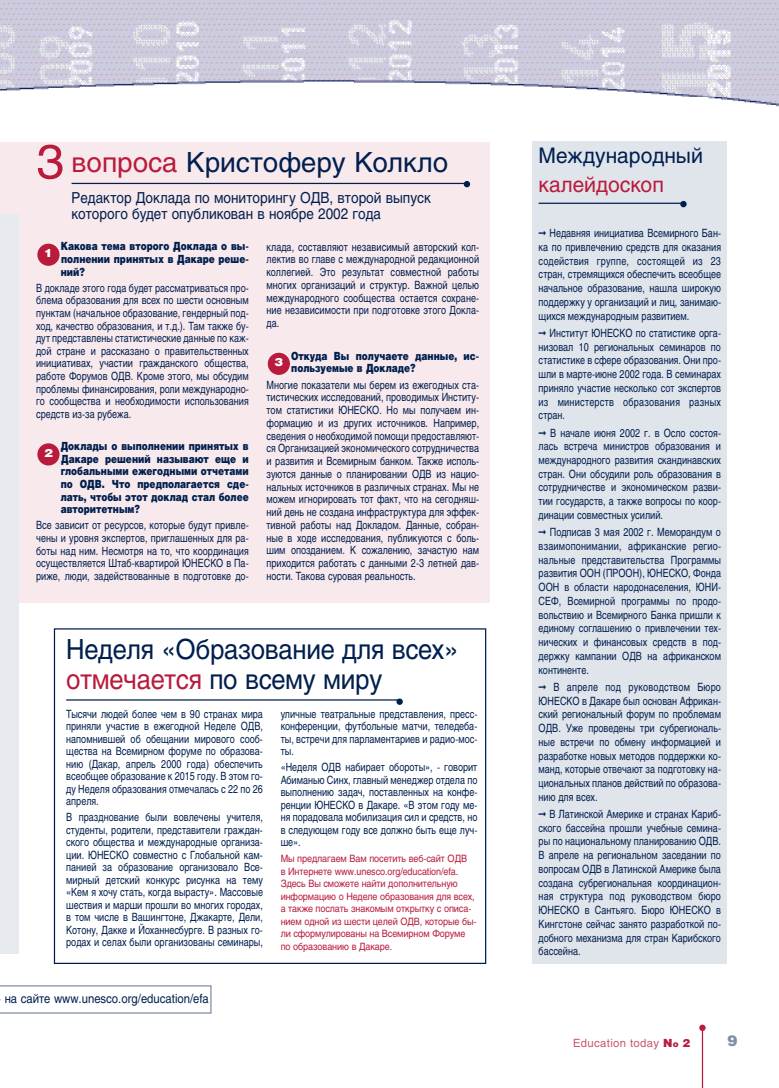
<style>
.page{position:relative;width:779px;height:1088px;background:#fff}
.page>*{position:absolute;margin:0;border:0;box-sizing:border-box;transform-origin:0 0}
.t1{font:47.5px "Helios";color:#b81b3b;scale:1.05 1}
.t2{font:27.5px/30px "Helios";letter-spacing:-.01em;color:#001f4e;scale:.93 1}
.t3{font:27.5px "Helios";letter-spacing:-.01em;color:#001f4e}
.t4{font:21.25px "Helios";color:#001f4e}
.t5{font:21.25px "Helios";color:#b81b3b}
.t6{font:15px/16.2px "Helios";color:#001f4e;scale:.9 1}
.t7{font:900 15px "Helios";color:#808fa7}
.t8{font:12.5px "Helios";color:#001f4e;scale:.9 1}
.t9{font:11.25px/13.8px "Helios";color:#001f4e;text-align:justify;scale:.8 1}
.t10{font:900 11.25px/12.6px "Helios";color:#001f4e;text-align:justify;scale:.8 1}
.t11{font:11.25px "Helios";letter-spacing:.03em;color:#c8556d}
.t12{font:900 11.25px "Helios";color:#fff;scale:1.15 1}
.t13{font:10px/12.5px "Helios";letter-spacing:-.01em;color:#b81b3b;scale:.9 1}
.s1{color:#b81b3b}
.s2{font-weight:900;color:#b81b3b}
.s3{font-weight:900;font-size:8.75px;color:#b81b3b}
</style>
<div class="page">
<div style="left:54px;top:628px;width:432px;height:336px;border:1px solid #001f4e"></div>
<img style="left:0;top:0;width:779px;height:32px">
<img style="left:0;top:32px;width:779px;height:182px">
<hr style="left:66px;top:699px;width:334px;height:1px;background:#001f4e">
<div style="left:699px;top:1024px;width:6px;height:7px;background:#b81b3b;border-radius:50%"></div>
<hr style="left:702px;top:1027px;width:1px;height:60px;background:#b81b3b">
<svg style="left:0;top:985px;width:212px;height:28px"></svg>
<div style="left:532px;top:142px;width:195px;height:822px;background:#e0e4eb"></div>
<hr style="left:538px;top:203px;width:143px;height:1px;background:#001f4e">
<svg style="left:680px;top:201px;width:6px;height:6px"></svg>
<div style="left:1px;top:142px;width:489px;height:460px;background:#f8e9ed"></div>
<hr style="left:72px;top:183px;width:394px;height:1px;background:#001f4e">
<svg style="left:464px;top:181px;width:6px;height:6px"></svg>
<div style="left:0;top:214px;width:18px;height:739px;background:#e7eaee"></div>
<div style="left:396px;top:698px;width:7px;height:7px;background:#001f4e;border-radius:50%"></div>
<div style="left:268px;top:353px;width:22px;height:22px;background:#b81b3b;border-radius:50%"></div>
<div style="left:37px;top:443px;width:23px;height:22px;background:#b81b3b;border-radius:50%"></div>
<div style="left:37px;top:244px;width:23px;height:22px;background:#b81b3b;border-radius:50%"></div>
<h1 class="t1" style="left:36px;top:143px;width:28px">3</h1>
<h2 class="t3" style="left:72px;top:152px;width:378px"><span class="s1">вопроса</span> Кристоферу Колкло</h2>
<h3 class="t6" style="left:72px;top:191px;width:401px">Редактор Доклада по мониторингу ОДВ, второй выпуск которого будет опубликован в ноябре 2002 года</h3>
<p class="t10" style="left:61px;top:241px;width:237px">Какова тема второго Доклада о вы&shy;полнении принятых в Дакаре реше&shy;ний?</p>
<p class="t9" style="left:36px;top:283px;width:267px;line-height:12.6px">В докладе этого года будет рассматриваться про&shy;блема образования для всех по шести основным пунктам (начальное образование, гендерный под&shy;ход, качество образования, и т.д.). Там также бу&shy;дут представлены статистические данные по каж&shy;дой стране и рассказано о правительственных инициативах, участии гражданского общества, работе Форумов ОДВ. Кроме этого, мы обсудим проблемы финансирования, роли международно&shy;го сообщества и необходимости использования средств из-за рубежа.</p>
<p class="t10" style="left:61px;top:441px;width:237px">Доклады о выполнении принятых в Дакаре решений называют еще и глобальными ежегодными отчетами по ОДВ. Что предполагается сде&shy;лать, чтобы этот доклад стал более авторитетным?</p>
<p class="t9" style="left:36px;top:520px;width:267px;line-height:12.6px">Все зависит от ресурсов, которые будут привле&shy;чены и уровня экспертов, приглашенных для ра&shy;боты над ним. Несмотря на то, что координация осуществляется Штаб-квартирой ЮНЕСКО в Па&shy;риже, люди, задействованные в подготовке до-</p>
<p class="t12" style="left:44px;top:249px;width:9px">1</p>
<p class="t12" style="left:44px;top:448px;width:9px">2</p>
<p class="t9" style="left:266px;top:241px;width:267px;line-height:12.8px">клада, составляют независимый авторский кол&shy;лектив во главе с международной редакционной коллегией. Это результат совместной работы многих организаций и структур. Важной целью международного сообщества остается сохране&shy;ние независимости при подготовке этого Докла&shy;да.</p>
<p class="t10" style="left:291px;top:350px;width:237px">Откуда Вы получаете данные, ис&shy;пользуемые в Докладе?</p>
<p class="t9" style="left:266px;top:379px;width:267px;line-height:12.8px">Многие показатели мы берем из ежегодных ста&shy;тистических исследований, проводимых Институ&shy;том статистики ЮНЕСКО. Но мы получаем ин&shy;формацию и из других источников. Например, сведения о необходимой помощи предоставляют&shy;ся Организацией экономического сотрудничества и развития и Всемирным банком. Также исполь&shy;зуются данные о планировании ОДВ из нацио&shy;нальных источников в различных странах. Мы не можем игнорировать тот факт, что на сегодняш&shy;ний день не создана инфраструктура для эффек&shy;тивной работы над Докладом. Данные, собран&shy;ные в ходе исследования, публикуются с боль&shy;шим опозданием. К сожалению, зачастую нам приходится работать с данными 2-3 летней дав&shy;ности. Такова суровая реальность.</p>
<p class="t12" style="left:274px;top:358px;width:9px">3</p>
<h2 class="t2" style="left:66px;top:636px;width:423px">Неделя «Образование для всех» <span class="s1">отмечается</span> по всему миру</h2>
<p class="t9" style="left:66px;top:708px;width:247px;line-height:12.5px">Тысячи людей более чем в 90 странах мира приняли участие в ежегодной Неделе ОДВ, напомнившей об обещании мирового сооб&shy;щества на Всемирном форуме по образова&shy;нию (Дакар, апрель 2000 года) обеспечить всеобщее образование к 2015 году. В этом го&shy;ду Неделя образования отмечалась с 22 по 26 апреля.</p>
<p class="t9" style="left:66px;top:812px;width:247px;line-height:12.5px">В празднование были вовлечены учителя, студенты, родители, представители граждан&shy;ского общества и международные организа&shy;ции. ЮНЕСКО совместно с Глобальной кам&shy;панией за образование организовало Все&shy;мирный детский конкурс рисунка на тему «Кем я хочу стать, когда вырасту». Массовые шествия и марши прошли во многих городах, в том числе в Вашингтоне, Джакарте, Дели, Котону, Дакке и Йоханнесбурге. В разных го&shy;родах и селах были организованы семинары,</p>
<p class="t9" style="left:281px;top:708px;width:247px;line-height:12.5px">уличные театральные представления, пресс&shy;конференции, футбольные матчи, теледеба&shy;ты, встречи для парламентариев и радио-мос&shy;ты.</p>
<p class="t9" style="left:281px;top:762px;width:247px;line-height:12.5px">«Неделя ОДВ набирает обороты», - говорит Абиманью Синх, главный менеджер отдела по выполнению задач, поставленных на конфе&shy;ренции ЮНЕСКО в Дакаре. «В этом году ме&shy;ня порадовала мобилизация сил и средств, но в следующем году все должно быть еще луч&shy;ше».</p>
<p class="t13" style="left:281px;top:853px;width:219px">Мы предлагаем Вам посетить веб-сайт ОДВ<br>в Интернете www.unesco.org/education/efa.<br>Здесь Вы сможете найти дополнительную информацию о Неделе образования для всех, а также послать знакомым открытку с описа&shy;нием одной из шести целей ОДВ, которые бы&shy;ли сформулированы на Всемирном Форуме по образованию в Дакаре.</p>
<p class="t8" style="left:5px;top:993px;width:228px">на сайте www.unesco.org/education/efa</p>
<h3 class="t4" style="left:538px;top:147px;width:166px">Международный</h3>
<h3 class="t5" style="left:538px;top:176px;width:127px">калейдоскоп</h3>
<p class="t9" style="left:538px;top:227px;width:229px">➞ Недавняя инициатива Всемирного Бан&shy;ка по привлечению средств для оказания содействия группе, состоящей из 23 стран, стремящихся обеспечить всеобщее начальное образование, нашла широкую поддержку у организаций и лиц, занимаю&shy;щихся международным развитием.</p>
<p class="t9" style="left:538px;top:327px;width:229px">➞ Институт ЮНЕСКО по статистике орга&shy;низовал 10 региональных семинаров по статистике в сфере образования. Они про&shy;шли в марте-июне 2002 года. В семинарах приняло участие несколько сот экспертов из министерств образования разных стран.</p>
<p class="t9" style="left:538px;top:427px;width:229px">➞ В начале июня 2002 г. в Осло состоя&shy;лась встреча министров образования и международного развития скандинавских стран. Они обсудили роль образования в сотрудничестве и экономическом разви&shy;тии государств, а также вопросы по коор&shy;динации совместных усилий.</p>
<p class="t9" style="left:538px;top:526px;width:229px">➞ Подписав 3 мая 2002 г. Меморандум о взаимопонимании, африканские регио&shy;нальные представительства Программы развития ООН (ПРООН), ЮНЕСКО, Фонда ООН в области народонаселения, ЮНИ-СЕФ, Всемирной программы по продо&shy;вольствию и Всемирного Банка пришли к единому соглашению о привлечении тех&shy;нических и финансовых средств в под&shy;держку кампании ОДВ на африканском континенте.</p>
<p class="t9" style="left:538px;top:681px;width:229px">➞ В апреле под руководством Бюро ЮНЕСКО в Дакаре был основан Африкан&shy;ский региональный форум по проблемам ОДВ. Уже проведены три субрегиональ&shy;ные встречи по обмену информацией и разработке новых методов поддержки ко&shy;манд, которые отвечают за подготовку на&shy;циональных планов действий по образова&shy;нию для всех.</p>
<p class="t9" style="left:538px;top:808px;width:229px">➞ В Латинской Америке и странах Кариб&shy;ского бассейна прошли учебные семина&shy;ры по национальному планированию ОДВ.<br>В апреле на региональном заседании по вопросам ОДВ в Латинской Америке была создана субрегиональная координацион&shy;ная структура под руководством бюро ЮНЕСКО в Сантьяго. Бюро ЮНЕСКО в Кингстоне сейчас занято разработкой по&shy;добного механизма для стран Карибского бассейна.</p>
<p class="t11" style="left:573px;top:1038px;width:118px">Education today <span class="s2">N</span><span class="s3">o</span> <span class="s2">2</span></p>
<h3 class="t7" style="left:727px;top:1034px;width:12px">9</h3>
</div>
